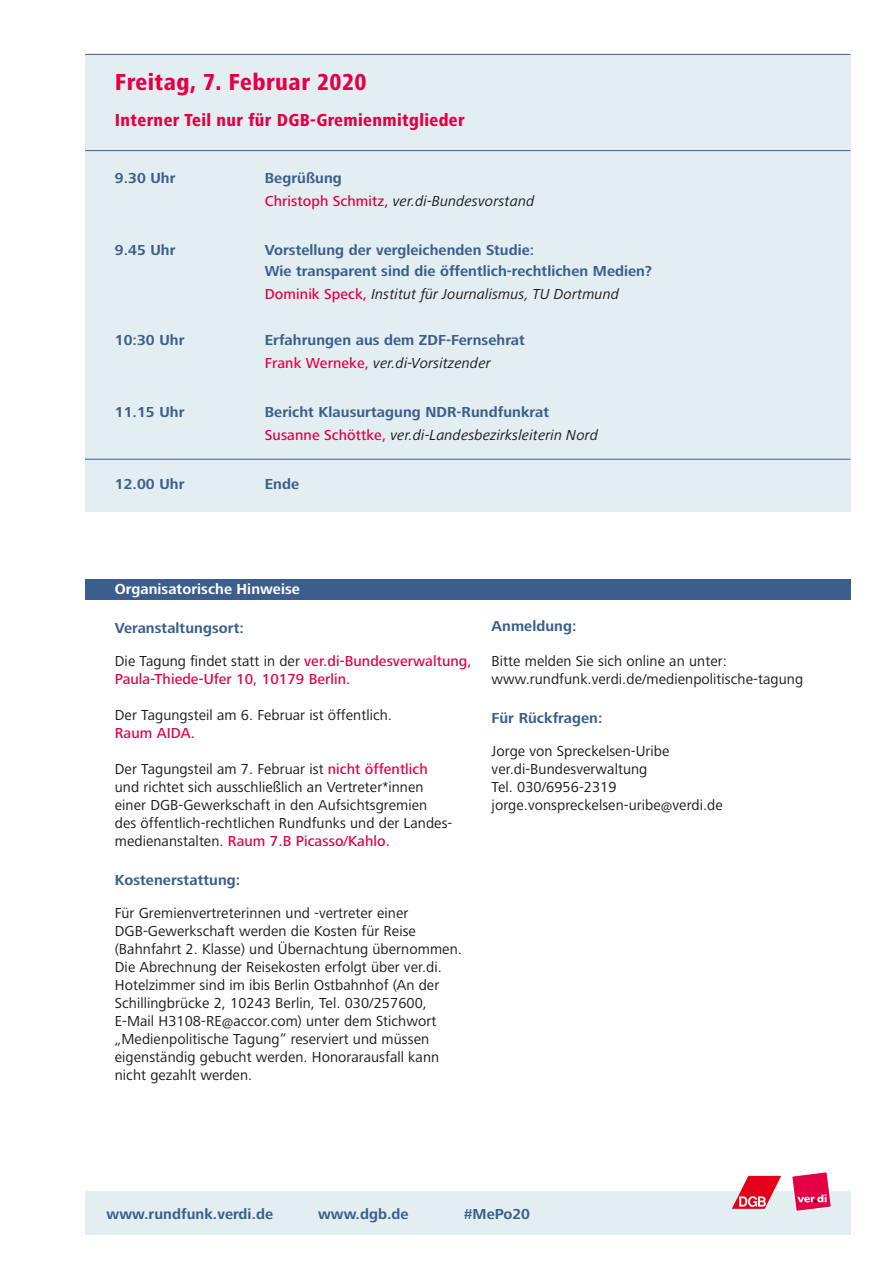
<style>
.page{position:relative;width:893px;height:1263px;background:#fff}
.page>*{position:absolute;margin:0;border:0;box-sizing:border-box;transform-origin:0 0}
.t1{font:800 condensed 24px "Frutiger Next LT";letter-spacing:.02em;color:#e30045}
.t2{font:800 condensed 18px "Frutiger Next LT";letter-spacing:.02em;color:#e30045}
.t3{font:15px/18px "Frutiger Next LT";letter-spacing:.005em;color:#1a1a18}
.t4{font:700 15px/22.5px "Frutiger Next LT";letter-spacing:.005em;color:#3b5e8c}
.t5{font:italic 15px/22.5px "Frutiger Next LT";letter-spacing:.005em;color:#1a1a18}
.t6{font:500 15px/18px "Frutiger Next LT";letter-spacing:.005em;color:#e30045}
.t7{font:700 15px "Frutiger Next LT";letter-spacing:.005em;color:#fff}
.s1{font-weight:700;font-style:normal;color:#3b5e8c}
.s2{font-weight:500;font-style:normal;color:#e30045}
.s3{font-weight:500;color:#e30045}
.s4{font-weight:400;font-style:italic;color:#1a1a18}
.s5{font-weight:400;color:#1a1a18}
</style>
<div class="page">
<div style="left:85px;top:579px;width:765px;height:21px;background:#3b5e8c"></div>
<div style="left:85px;top:54px;width:765px;height:457px;background:#e3eef2"></div>
<hr style="left:85px;top:150px;width:765px;height:1px;background:#3b5e8c">
<hr style="left:85px;top:459px;width:765px;height:1px;background:#3b5e8c">
<div style="left:85px;top:1191px;width:765px;height:43px;background:#e3eef2"></div>
<svg style="left:792px;top:1172px;width:40px;height:40px"></svg>
<svg style="left:732px;top:1176px;width:49px;height:33px"></svg>
<hr style="left:85px;top:54px;width:765px;height:1px;background:#3b5e8c">
<h1 class="t1" style="left:115px;top:69px;width:253px">Freitag, 7. Februar 2020</h1>
<p class="t2" style="left:115px;top:110px;width:351px">Interner Teil nur für DGB-Gremienmitglieder</p>
<p class="t4" style="left:115px;top:167px;width:62px">9.30 Uhr</p>
<p class="t5" style="left:265px;top:167px;width:271px"><span class="s1">Begrüßung<br></span><span class="s2">Christoph Schmitz,</span> ver.di-Bundesvorstand</p>
<p class="t4" style="left:115px;top:239px;width:62px">9.45 Uhr</p>
<p class="t4" style="left:265px;top:240px;width:389px;line-height:21px">Vorstellung der vergleichenden Studie:<br>Wie transparent sind die öffentlich-rechtlichen Medien?</p>
<p class="t5" style="left:265px;top:282px;width:356px"><span class="s2">Dominik Speck,</span> Institut für Journalismus, TU Dortmund</p>
<p class="t4" style="left:115px;top:329px;width:71px">10:30 Uhr</p>
<p class="t4" style="left:265px;top:329px;width:261px">Erfahrungen aus dem ZDF-Fernsehrat<br><span class="s3">Frank Werneke,</span> <span class="s4">ver.di-Vorsitzender</span></p>
<p class="t4" style="left:115px;top:401px;width:71px">11.15 Uhr</p>
<p class="t4" style="left:265px;top:401px;width:335px">Bericht Klausurtagung NDR-Rundfunkrat<br><span class="s3">Susanne Schöttke,</span> <span class="s4">ver.di-Landesbezirksleiterin Nord</span></p>
<p class="t4" style="left:115px;top:473px;width:71px">12.00 Uhr</p>
<p class="t4" style="left:265px;top:473px;width:36px">Ende</p>
<p class="t7" style="left:115px;top:581px;width:187px">Organisatorische Hinweise</p>
<p class="t4" style="left:115px;top:617px;width:131px">Veranstaltungsort:</p>
<p class="t6" style="left:115px;top:652px;width:358px"><span class="s5">Die Tagung findet statt in der</span> ver.di-Bundesverwaltung,<br>Paula-Thiede-Ufer 10, 10179 Berlin.</p>
<p class="t3" style="left:115px;top:706px;width:279px">Der Tagungsteil am 6. Februar ist öffentlich.</p>
<p class="t6" style="left:115px;top:724px;width:82px">Raum AIDA.</p>
<p class="t3" style="left:115px;top:760px;width:338px">Der Tagungsteil am 7. Februar ist <span class="s3">nicht öffentlich </span>und richtet sich ausschließlich an Vertreter*innen einer DGB-Gewerkschaft in den Aufsichtsgremien des öffentlich-rechtlichen Rundfunks und der Landes&shy;medienanstalten. <span class="s3">Raum 7.B Picasso/Kahlo.</span></p>
<p class="t4" style="left:115px;top:869px;width:127px">Kostenerstattung:</p>
<p class="t3" style="left:115px;top:904px;width:349px">Für Gremienvertreterinnen und -vertreter einer DGB-Gewerkschaft werden die Kosten für Reise (Bahnfahrt 2. Klasse) und Übernachtung übernommen.<br>Die Abrechnung der Reisekosten erfolgt über ver.di.<br>Hotelzimmer sind im ibis Berlin Ostbahnhof (An der Schillingbrücke 2, 10243 Berlin, Tel. 030/257600, E-Mail H3108-RE@accor.com) unter dem Stichwort „Medienpolitische Tagung“ reserviert und müssen eigenständig gebucht werden. Honorarausfall kann nicht gezahlt werden.</p>
<p class="t4" style="left:492px;top:614px;width:86px">Anmeldung:</p>
<p class="t3" style="left:492px;top:652px;width:313px">Bitte melden Sie sich online an unter: www.rundfunk.verdi.de/medienpolitische-tagung</p>
<p class="t4" style="left:492px;top:707px;width:112px">Für Rückfragen:</p>
<p class="t3" style="left:492px;top:742px;width:233px">Jorge von Spreckelsen-Uribe ver.di-Bundesverwaltung<br>Tel. 030/6956-2319 jorge.vonspreckelsen-uribe@verdi.de</p>
<p class="t4" style="left:107px;top:1203px;width:168px">www.rundfunk.verdi.de</p>
<p class="t4" style="left:318px;top:1203px;width:92px">www.dgb.de</p>
<p class="t4" style="left:464px;top:1203px;width:68px">#MePo20</p>
</div>
